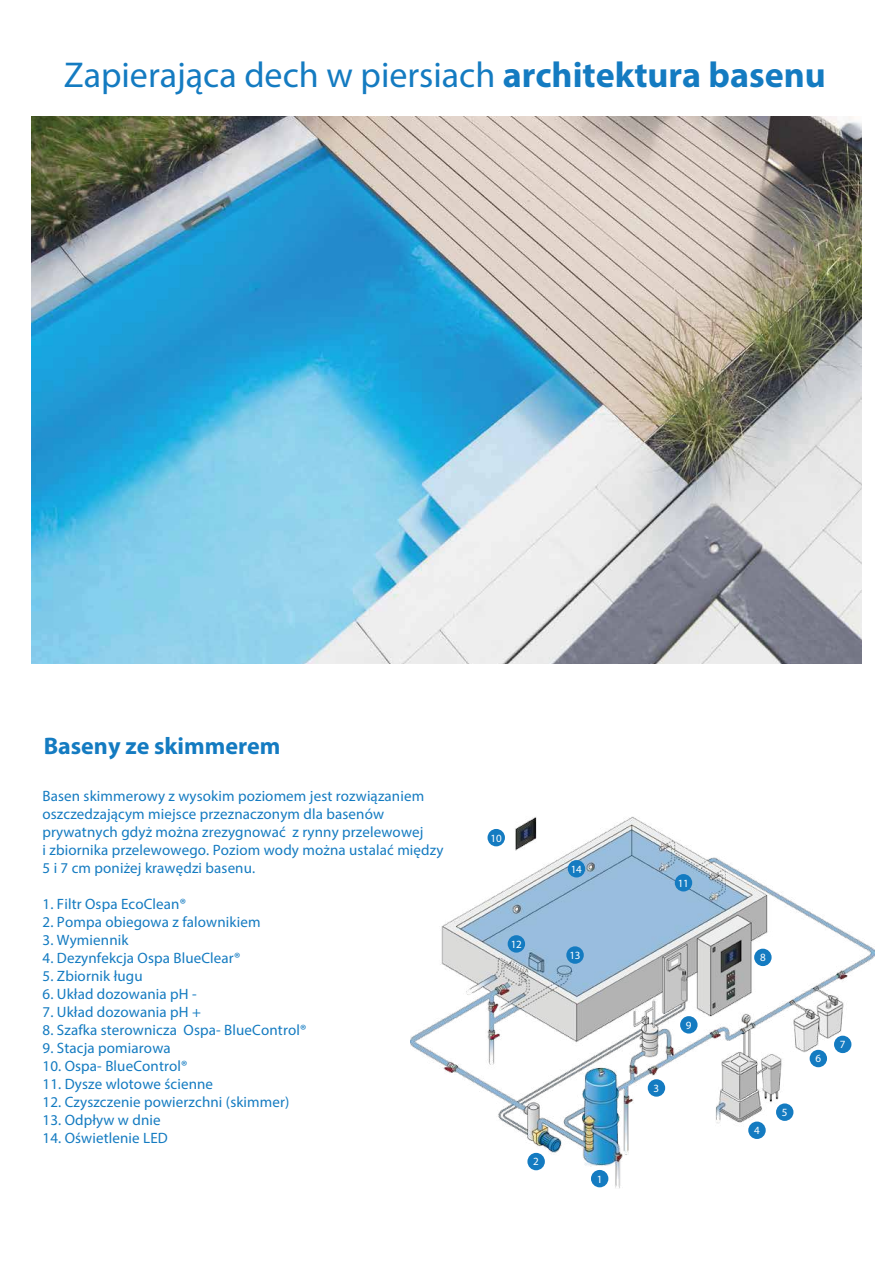
<style>
.page{position:relative;width:893px;height:1263px;background:#fff}
.page>*{position:absolute;margin:0;border:0;box-sizing:border-box;transform-origin:0 0}
.t1{font:36px "Myriad Pro";color:#147bc1}
.t2{font:700 24px "Myriad Pro";color:#147bc1}
.t3{font:15px/18px "Myriad Pro";letter-spacing:.01em;color:#147bc1}
.t4{font:11.1px "Myriad Pro";letter-spacing:-.02em;color:#fff}
.s1{font-weight:700}
</style>
<div class="page">
<img style="left:32px;top:117px;width:829px;height:546px">
<img style="left:410px;top:816px;width:465px;height:373px">
<div style="left:487px;top:829px;width:18px;height:17px;background:#147bc1;border-radius:50%"></div>
<div style="left:675px;top:874px;width:17px;height:17px;background:#147bc1;border-radius:50%"></div>
<div style="left:754px;top:949px;width:18px;height:17px;background:#147bc1;border-radius:50%"></div>
<div style="left:776px;top:1103px;width:17px;height:18px;background:#147bc1;border-radius:50%"></div>
<div style="left:748px;top:1121px;width:18px;height:18px;background:#147bc1;border-radius:50%"></div>
<div style="left:680px;top:1016px;width:18px;height:17px;background:#147bc1;border-radius:50%"></div>
<div style="left:648px;top:1079px;width:17px;height:18px;background:#147bc1;border-radius:50%"></div>
<div style="left:591px;top:1170px;width:17px;height:17px;background:#147bc1;border-radius:50%"></div>
<div style="left:527px;top:1153px;width:18px;height:17px;background:#147bc1;border-radius:50%"></div>
<div style="left:508px;top:935px;width:17px;height:18px;background:#147bc1;border-radius:50%"></div>
<div style="left:566px;top:946px;width:18px;height:18px;background:#147bc1;border-radius:50%"></div>
<div style="left:568px;top:860px;width:17px;height:17px;background:#147bc1;border-radius:50%"></div>
<div style="left:834px;top:1036px;width:17px;height:17px;background:#147bc1;border-radius:50%"></div>
<div style="left:810px;top:1050px;width:17px;height:17px;background:#147bc1;border-radius:50%"></div>
<h1 class="t1" style="left:64px;top:53px;width:763px">Zapierająca dech w piersiach <span class="s1">architektura basenu</span></h1>
<h2 class="t2" style="left:44px;top:730px;width:238px">Baseny ze skimmerem</h2>
<p class="t3" style="left:43px;top:787px;width:402px">Basen skimmerowy z wysokim poziomem jest rozwiązaniem oszczedzającym miejsce przeznaczonym dla basenów prywatnych gdyż można zrezygnować z rynny przelewowej<br>i zbiornika przelewowego. Poziom wody można ustalać między 5 i 7 cm poniżej krawędzi basenu.</p>
<p class="t3" style="left:43px;top:895px;width:145px">1. Filtr Ospa EcoClean®</p>
<p class="t3" style="left:43px;top:913px;width:219px">2. Pompa obiegowa z falownikiem</p>
<p class="t3" style="left:43px;top:931px;width:87px">3. Wymiennik</p>
<p class="t3" style="left:43px;top:949px;width:199px">4. Dezynfekcja Ospa BlueClear®</p>
<p class="t3" style="left:43px;top:967px;width:102px">5. Zbiornik ługu</p>
<p class="t3" style="left:43px;top:985px;width:156px">6. Układ dozowania pH -</p>
<p class="t3" style="left:43px;top:1003px;width:160px">7. Układ dozowania pH +</p>
<p class="t3" style="left:43px;top:1021px;width:265px">8. Szafka sterownicza Ospa- BlueControl®</p>
<p class="t3" style="left:43px;top:1039px;width:130px">9. Stacja pomiarowa</p>
<p class="t3" style="left:43px;top:1057px;width:146px">10. Ospa- BlueControl®</p>
<p class="t3" style="left:43px;top:1075px;width:172px">11. Dysze wlotowe ścienne</p>
<p class="t3" style="left:43px;top:1093px;width:248px">12. Czyszczenie powierzchni (skimmer)</p>
<p class="t3" style="left:43px;top:1111px;width:120px">13. Odpływ w dnie</p>
<p class="t3" style="left:43px;top:1129px;width:127px">14. Oświetlenie LED</p>
<p class="t4" style="left:491px;top:831px;width:13px">10</p>
<p class="t4" style="left:511px;top:937px;width:13px">12</p>
<p class="t4" style="left:571px;top:862px;width:13px">14</p>
<p class="t4" style="left:569px;top:948px;width:13px">13</p>
<p class="t4" style="left:533px;top:1155px;width:7px">2</p>
<p class="t4" style="left:597px;top:1172px;width:7px">1</p>
<p class="t4" style="left:678px;top:876px;width:13px">11</p>
<p class="t4" style="left:654px;top:1081px;width:7px">3</p>
<p class="t4" style="left:686px;top:1018px;width:7px">9</p>
<p class="t4" style="left:760px;top:951px;width:7px">8</p>
<p class="t4" style="left:754px;top:1124px;width:7px">4</p>
<p class="t4" style="left:782px;top:1105px;width:7px">5</p>
<p class="t4" style="left:815px;top:1052px;width:7px">6</p>
<p class="t4" style="left:840px;top:1038px;width:7px">7</p>
</div>
